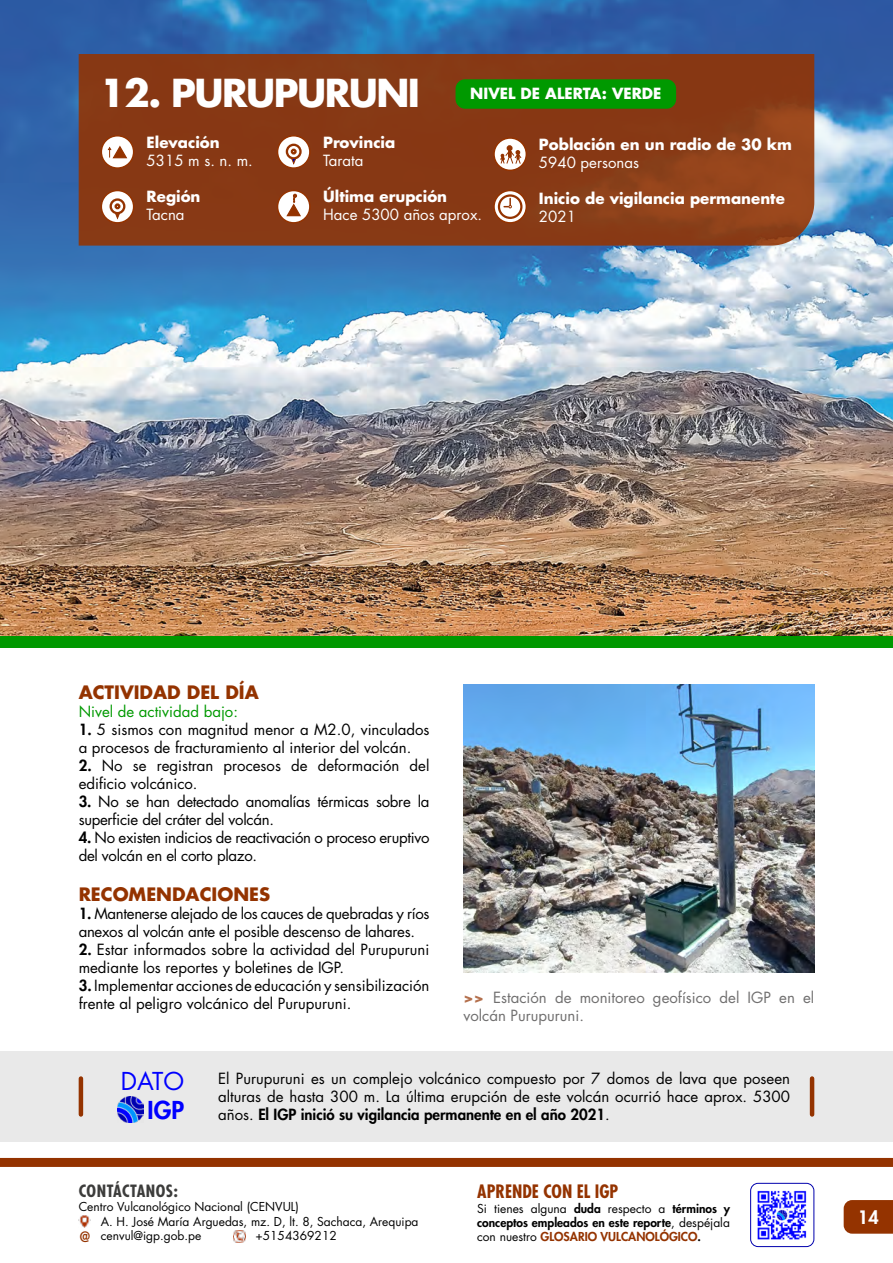
<style>
.page{position:relative;width:893px;height:1263px;background:#fff}
.page>*{position:absolute;margin:0;border:0;box-sizing:border-box;transform-origin:0 0}
.t1{font:700 37.5px "Futura Std";letter-spacing:-.04em;color:#fff}
.t2{font:24px "Futura Std";color:#00f}
.t3{font:800 24px "Futura Std";color:#00f}
.t4{font:700 18px "Futura Std";color:#943300}
.t5{font:700 condensed 18px "Futura Std";color:#943300}
.t6{font:800 18px "Futura Std";color:#fff}
.t7{font:700 condensed 16.5px "Futura Std";letter-spacing:.03em;color:#3c3c3b}
.t8{font:15px/18px "Futura Std";color:#000}
.t9{font:15px/18px "Futura Std";letter-spacing:-.02em;color:#000}
.t10{font:700 15px "Futura Std";color:#fff}
.t11{font:15px/18px "Futura Std";color:#706f6f}
.t12{font:15px "Futura Std";color:#fff}
.t13{font:15px "Futura Std";color:#090}
.t14{font:500 condensed 13.95px "Futura";color:#943300}
.t15{font:12px/14.4px "Futura Std";color:#000}
.t16{font:800 12px/14.4px "Futura Std";color:#000}
.t17{font:800 12px "Futura Std";color:#943300}
.s1{font-weight:800}
.s2{font-weight:700;color:#b4704d}
.s3{font-weight:400}
.s4{font-weight:400;color:#000}
.s5{color:#000}
</style>
<div class="page">
<svg style="left:844px;top:1200px;width:49px;height:34px;background:#963807"></svg>
<img style="left:757px;top:1190px;width:50px;height:50px">
<div style="left:750px;top:1183px;width:64px;height:64px;border:1px solid #0000ad;border-radius:7px"></div>
<svg style="left:79px;top:1216px;width:12px;height:11px"></svg>
<svg style="left:233px;top:1230px;width:12px;height:12px"></svg>
<div style="left:0;top:1158px;width:893px;height:9px;background:#943300"></div>
<img style="left:0;top:0;width:893px;height:636px">
<svg style="left:79px;top:54px;width:735px;height:192px;background:#883a16"></svg>
<div style="left:101px;top:136px;width:33px;height:32px;background:#fff;border-radius:50%"></div>
<div style="left:101px;top:135px;width:33px;height:34px;border:2px solid #943300;border-radius:50%"></div>
<svg style="left:107px;top:145px;width:21px;height:14px"></svg>
<svg style="left:101px;top:190px;width:33px;height:33px"></svg>
<div style="left:101px;top:190px;width:33px;height:34px;border:2px solid #943300;border-radius:50%"></div>
<svg style="left:111px;top:200px;width:13px;height:13px"></svg>
<div style="left:110px;top:198px;width:15px;height:16px;border:2px solid #943300;border-radius:50%"></div>
<svg style="left:115px;top:203px;width:5px;height:16px"></svg>
<div style="left:278px;top:136px;width:32px;height:32px;background:#fff;border-radius:50%"></div>
<div style="left:277px;top:135px;width:34px;height:34px;border:2px solid #943300;border-radius:50%"></div>
<svg style="left:287px;top:145px;width:13px;height:13px"></svg>
<div style="left:286px;top:144px;width:16px;height:16px;border:2px solid #943300;border-radius:50%"></div>
<svg style="left:291px;top:149px;width:6px;height:15px"></svg>
<svg style="left:278px;top:190px;width:32px;height:33px"></svg>
<div style="left:277px;top:190px;width:34px;height:34px;border:2px solid #943300;border-radius:50%"></div>
<svg style="left:285px;top:194px;width:17px;height:23px"></svg>
<svg style="left:494px;top:138px;width:32px;height:32px"></svg>
<div style="left:493px;top:137px;width:34px;height:34px;border:2px solid #943300;border-radius:50%"></div>
<svg style="left:500px;top:145px;width:22px;height:19px"></svg>
<svg style="left:494px;top:191px;width:32px;height:32px"></svg>
<div style="left:493px;top:190px;width:34px;height:34px;border:2px solid #943300;border-radius:50%"></div>
<svg style="left:499px;top:195px;width:22px;height:23px"></svg>
<div style="left:498px;top:194px;width:24px;height:25px;border:2px solid #943300;border-radius:50%"></div>
<svg style="left:504px;top:198px;width:8px;height:10px"></svg>
<img style="left:463px;top:684px;width:351px;height:288px">
<div style="left:0;top:636px;width:893px;height:12px;background:#090"></div>
<div style="left:0;top:1051px;width:893px;height:90px;background:#e9e9e9"></div>
<div style="left:456px;top:79px;width:220px;height:30px;background:#090;border-radius:9px"></div>
<img style="left:118px;top:1096px;width:26px;height:26px">
<hr style="left:79px;top:1078px;width:4px;height:36px;background:#943300">
<hr style="left:810px;top:1078px;width:4px;height:36px;background:#943300">
<h1 class="t1" style="left:100px;top:68px;width:322px">12. PURUPURUNI</h1>
<p class="t10" style="left:470px;top:83px;width:193px">NIVEL DE ALERTA: VERDE</p>
<p class="t10" style="left:147px;top:133px;width:75px">Elevación</p>
<p class="t12" style="left:147px;top:151px;width:108px">5315 m s. n. m.</p>
<p class="t10" style="left:147px;top:187px;width:55px">Región</p>
<p class="t12" style="left:147px;top:205px;width:39px">Tacna</p>
<p class="t10" style="left:323px;top:133px;width:74px">Provincia</p>
<p class="t12" style="left:323px;top:151px;width:42px">Tarata</p>
<p class="t10" style="left:323px;top:187px;width:126px">Última erupción</p>
<p class="t12" style="left:323px;top:205px;width:160px">Hace 5300 años aprox.</p>
<p class="t10" style="left:539px;top:134px;width:255px">Población en un radio de 30 km</p>
<p class="t12" style="left:539px;top:153px;width:102px">5940 personas</p>
<p class="t10" style="left:539px;top:188px;width:247px">Inicio de vigilancia permanente</p>
<p class="t12" style="left:539px;top:207px;width:38px">2021</p>
<p class="t4" style="left:79px;top:680px;width:182px">ACTIVIDAD DEL DÍA</p>
<p class="t13" style="left:79px;top:702px;width:161px">Nivel de actividad bajo:</p>
<p class="t8" style="left:79px;top:721px;width:352px"><span class="s1">1.</span> 5 sismos con magnitud menor a M2.0, vinculados a procesos de fracturamiento al interior del volcán.</p>
<p class="t8" style="left:79px;top:757px;width:352px"><span class="s1">2.</span> No se registran procesos de deformación del edificio volcánico.</p>
<p class="t9" style="left:79px;top:793px;width:352px"><span class="s1">3.</span> No se han detectado anomalías térmicas sobre la superficie del cráter del volcán.</p>
<p class="t9" style="left:79px;top:829px;width:352px"><span class="s1">4.</span> No existen indicios de reactivación o proceso eruptivo del volcán en el corto plazo.</p>
<p class="t4" style="left:79px;top:882px;width:193px">RECOMENDACIONES</p>
<p class="t9" style="left:79px;top:904px;width:352px"><span class="s1">1.</span> Mantenerse alejado de los cauces de quebradas y ríos anexos al volcán ante el posible descenso de lahares.</p>
<p class="t8" style="left:79px;top:940px;width:352px"><span class="s1">2.</span> Estar informados sobre la actividad del Purupuruni mediante los reportes y boletines de IGP.</p>
<p class="t8" style="left:79px;top:976px;width:352px"><span class="s1">3.</span> Implementar acciones de educación y sensibilización frente al peligro volcánico del Purupuruni.</p>
<p class="t11" style="left:463px;top:988px;width:352px"><span class="s2">&gt;&gt;</span> Estación de monitoreo geofísico del IGP en el volcán Purupuruni.</p>
<h2 class="t2" style="left:121px;top:1066px;width:65px">DATO</h2>
<h2 class="t3" style="left:148px;top:1095px;width:38px">IGP</h2>
<p class="t8" style="left:218px;top:1070px;width:573px;text-align:justify">El Purupuruni es un complejo volcánico compuesto por 7 domos de lava que poseen alturas de hasta 300 m. La última erupción de este volcán ocurrió hace aprox. 5300 años. <span class="s1">El IGP inició su vigilancia permanente en el año 2021</span>.</p>
<p class="t7" style="left:79px;top:1180px;width:101px">CONTÁCTANOS:</p>
<p class="t15" style="left:101px;top:1200px;width:319px;text-indent:-22px">Centro Vulcanológico Nacional (CENVUL)<br>A. H. José María Arguedas, mz. D, lt. 8, Sachaca, Arequipa cenvul@igp.gob.pe</p>
<p class="t5" style="left:477px;top:1180px;width:143px">APRENDE CON EL IGP</p>
<p class="t16" style="left:477px;top:1201px;width:254px"><span class="s3">Si tienes alguna</span> duda <span class="s3">respecto a</span> términos y conceptos empleados en este reporte<span class="s3">, despéjala</span></p>
<p class="t14" style="left:80px;top:1228px;width:12px">@</p>
<p class="t17" style="left:477px;top:1229px;width:225px"><span class="s4">con nuestro</span> GLOSARIO VULCANOLÓGICO<span class="s5">.</span></p>
<p class="t15" style="left:255px;top:1228px;width:83px">+5154369212</p>
<p class="t6" style="left:858px;top:1205px;width:22px">14</p>
</div>
